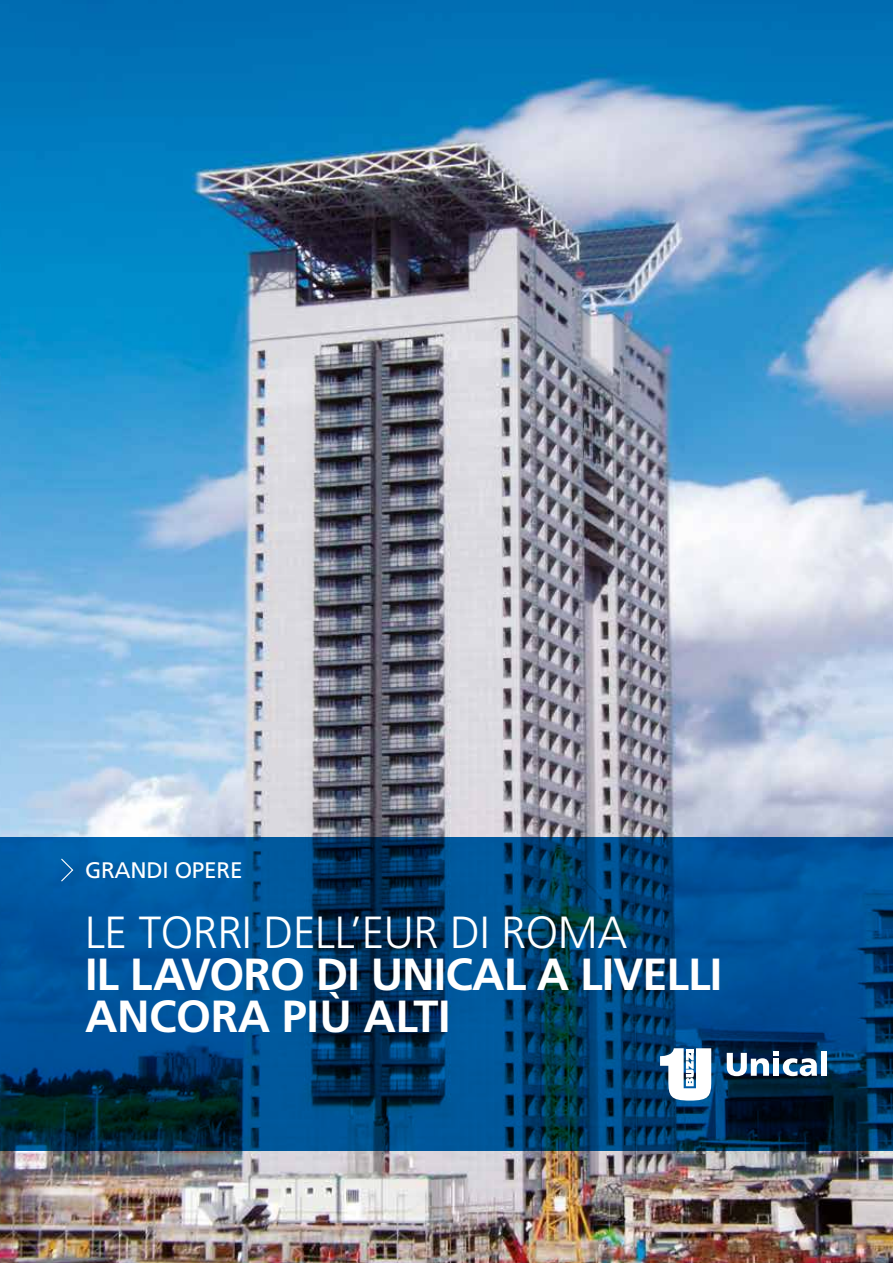
<style>
.page{position:relative;width:893px;height:1263px;background:#fff}
.page>*{position:absolute;margin:0;border:0;box-sizing:border-box;transform-origin:0 0}
.t1{font:700 45px/42px "Frutiger LT Std";letter-spacing:-.02em;color:#fff}
.t2{font:300 45px "Frutiger LT Std";letter-spacing:-.01em;color:#fff}
.t3{font:22.5px "Frutiger LT Std";letter-spacing:-.01em;color:#fff}
</style>
<div class="page">
<img style="left:0;top:0;width:893px;height:1263px">
<svg style="left:0;top:837px;width:893px;height:314px;background:#00447a"></svg>
<svg style="left:727px;top:1051px;width:90px;height:25px"></svg>
<div style="left:821px;top:1051px;width:6px;height:25px;background:#fff"></div>
<svg style="left:660px;top:1048px;width:51px;height:52px"></svg>
<svg style="left:60px;top:857px;width:14px;height:26px"></svg>
<p class="t3" style="left:85px;top:857px;width:159px">GRANDI OPERE</p>
<p class="t2" style="left:85px;top:907px;width:544px">LE TORRI DELL’EUR DI ROMA</p>
<p class="t1" style="left:85px;top:953px;width:639px">IL LAVORO DI UNICAL A LIVELLI<br>ANCORA PIÙ ALTI</p>
</div>
